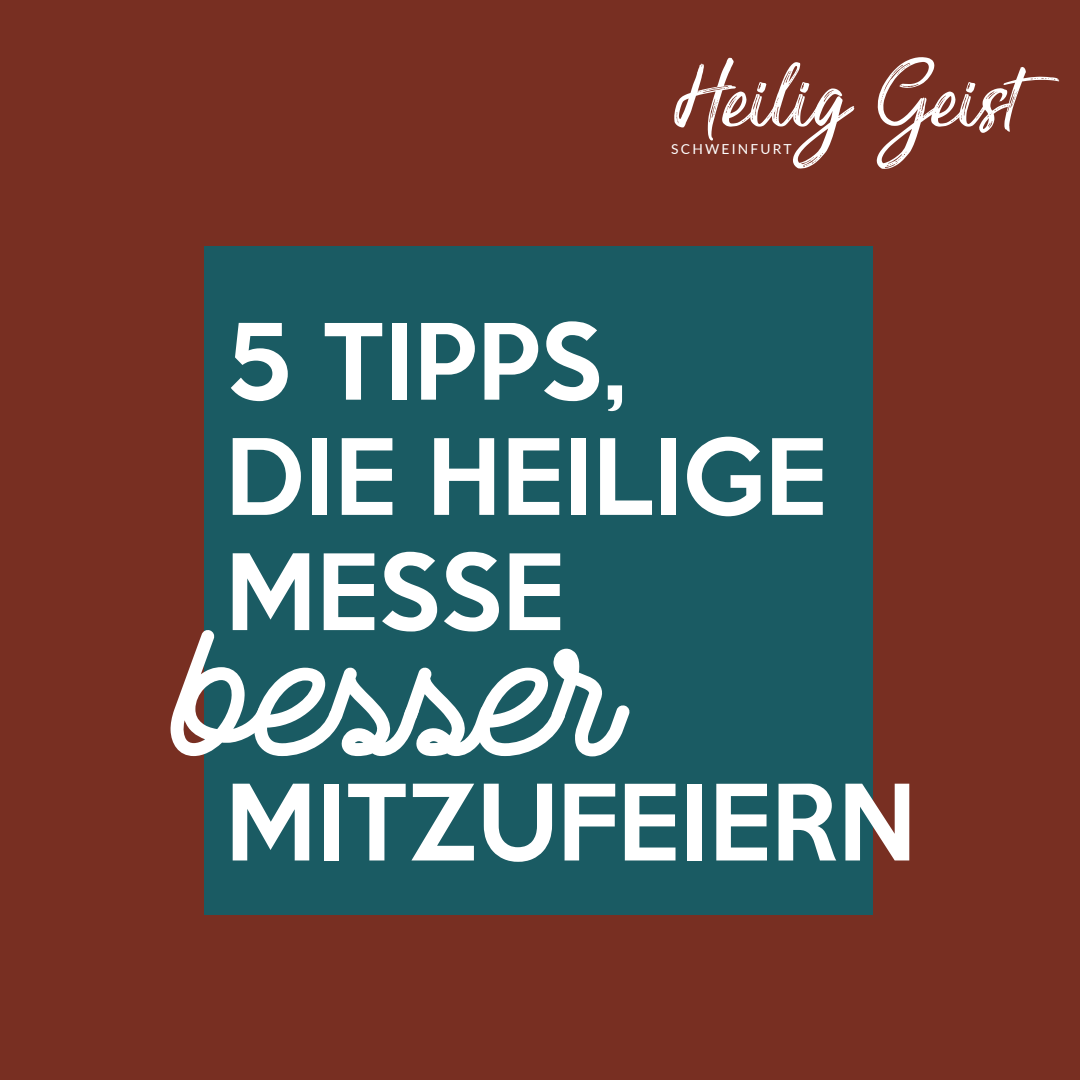
<style>
.page{position:relative;width:1080px;height:1080px;background:#782f22}
.page>*{position:absolute;margin:0;border:0;box-sizing:border-box;transform-origin:0 0}
.t1{font:180px "Wasted";color:#fff}
.t2{font:120.7px "Sensations and Qualities";color:#fff}
.t3{font:500 96px/115.2px "Keep Calm";color:#fff}
.t4{font:13.8px "Lato";letter-spacing:.16em;color:#fff}
</style>
<div class="page">
<div style="left:204px;top:246px;width:669px;height:669px;background:#1a5b63"></div>
<p class="t2" style="left:674px;top:39px;width:352px">Heilig Geist</p>
<p class="t4" style="left:671px;top:139px;width:122px">SCHWEINFURT</p>
<p class="t3" style="left:225px;top:296px;width:603px">5 TIPPS,<br>DIE HEILIGE<br>MESSE</p>
<h1 class="t1" style="left:174px;top:589px;width:444px">besser</h1>
<p class="t3" style="left:225px;top:757px;width:693px">MITZUFEIERN</p>
</div>
